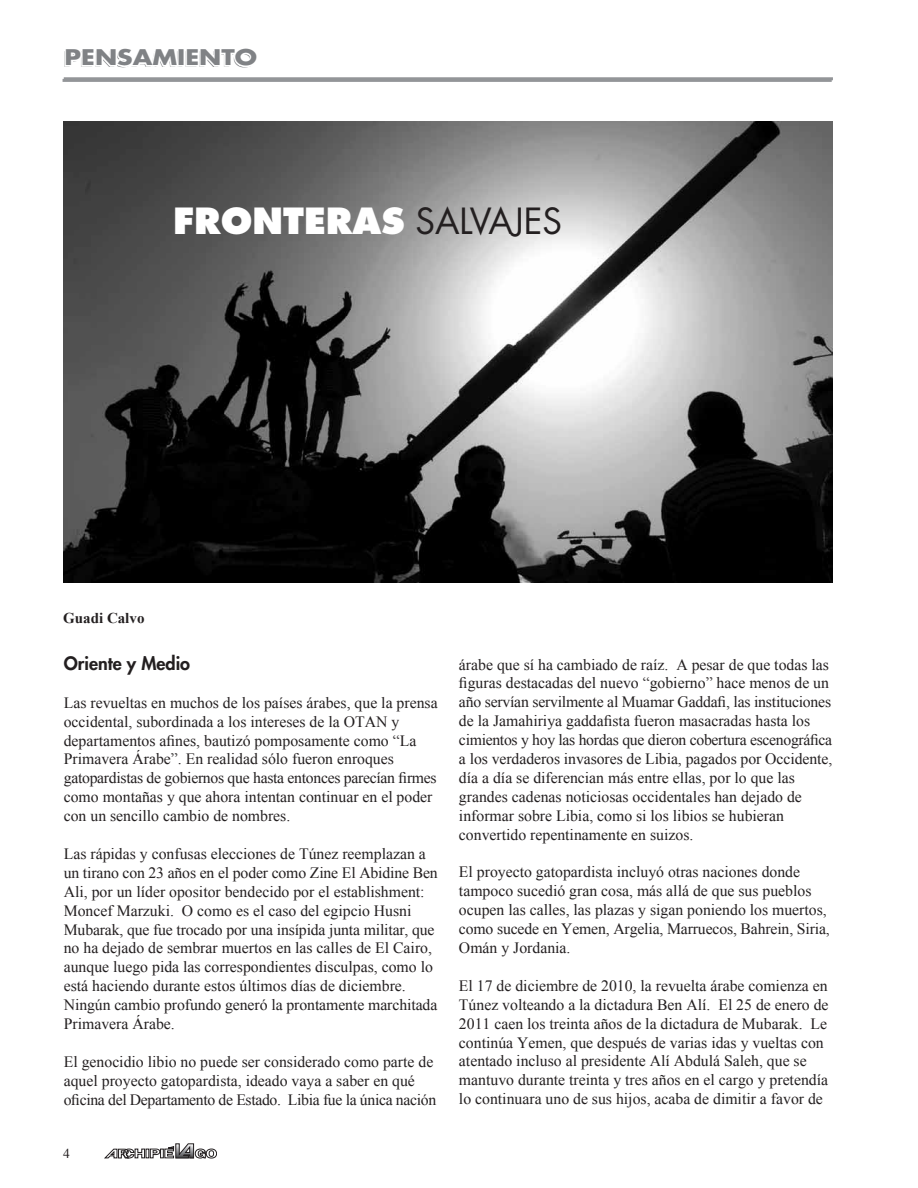
<style>
.page{position:relative;width:918px;height:1188px;background:#fff}
.page>*{position:absolute;margin:0;border:0;box-sizing:border-box;transform-origin:0 0}
.t1{font:800 35.1px "Futura";color:#fff}
.t2{font:700 21px "Futura";color:#808285;scale:1.2 1}
.t3{font:800 18px "Futura";color:#231f20}
.t4{font:15.75px/18.9px "Times New Roman";color:#231f20}
.t5{font:700 15px "Times New Roman";color:#231f20}
.t6{font:13.5px "Times New Roman";color:#231f20}
.s1{font-weight:400;color:#231f20}
</style>
<div class="page">
<hr style="left:63px;top:79px;width:769px;height:3px;background:#939598">
<img style="left:64px;top:122px;width:769px;height:461px">
<svg style="left:104px;top:1144px;width:113px;height:14px"></svg>
<hr style="left:64px;top:77px;width:769px;height:3px;background:#939598">
<h2 class="t2" style="left:64px;top:43px;width:162px">PENSAMIENTO</h2>
<h1 class="t1" style="left:173px;top:200px;width:391px">FRONTERAS <span class="s1">SALVAJES</span></h1>
<p class="t5" style="left:63px;top:610px;width:83px">Guadi Calvo</p>
<p class="t3" style="left:64px;top:651px;width:128px">Oriente y Medio</p>
<p class="t4" style="left:64px;top:693px;width:375px">Las revueltas en muchos de los países árabes, que la prensa occidental, subordinada a los intereses de la OTAN y departamentos afines, bautizó pomposamente como “La Primavera Árabe”. En realidad sólo fueron enroques gatopardistas de gobiernos que hasta entonces parecían firmes como montañas y que ahora intentan continuar en el poder con un sencillo cambio de nombres.</p>
<p class="t4" style="left:64px;top:844px;width:376px">Las rápidas y confusas elecciones de Túnez reemplazan a un tirano con 23 años en el poder como Zine El Abidine Ben Ali, por un líder opositor bendecido por el establishment:<br>Moncef Marzuki. O como es el caso del egipcio Husni Mubarak, que fue trocado por una insípida junta militar, que no ha dejado de sembrar muertos en las calles de El Cairo, aunque luego pida las correspondientes disculpas, como lo está haciendo durante estos últimos días de diciembre.<br>Ningún cambio profundo generó la prontamente marchitada Primavera Árabe.</p>
<p class="t4" style="left:64px;top:1052px;width:374px">El genocidio libio no puede ser considerado como parte de aquel proyecto gatopardista, ideado vaya a saber en qué oficina del Departamento de Estado. Libia fue la única nación</p>
<p class="t6" style="left:63px;top:1146px;width:8px">4</p>
<p class="t4" style="left:459px;top:655px;width:375px">árabe que sí ha cambiado de raíz. A pesar de que todas las figuras destacadas del nuevo “gobierno” hace menos de un año servían servilmente al Muamar Gaddafi, las instituciones de la Jamahiriya gaddafista fueron masacradas hasta los cimientos y hoy las hordas que dieron cobertura escenográfica a los verdaderos invasores de Libia, pagados por Occidente, día a día se diferencian más entre ellas, por lo que las grandes cadenas noticiosas occidentales han dejado de informar sobre Libia, como si los libios se hubieran convertido repentinamente en suizos.</p>
<p class="t4" style="left:459px;top:863px;width:372px">El proyecto gatopardista incluyó otras naciones donde tampoco sucedió gran cosa, más allá de que sus pueblos ocupen las calles, las plazas y sigan poniendo los muertos, como sucede en Yemen, Argelia, Marruecos, Bahrein, Siria, Omán y Jordania.</p>
<p class="t4" style="left:459px;top:976px;width:371px">El 17 de diciembre de 2010, la revuelta árabe comienza en Túnez volteando a la dictadura Ben Alí. El 25 de enero de 2011 caen los treinta años de la dictadura de Mubarak. Le continúa Yemen, que después de varias idas y vueltas con atentado incluso al presidente Alí Abdulá Saleh, que se mantuvo durante treinta y tres años en el cargo y pretendía lo continuara uno de sus hijos, acaba de dimitir a favor de</p>
</div>
